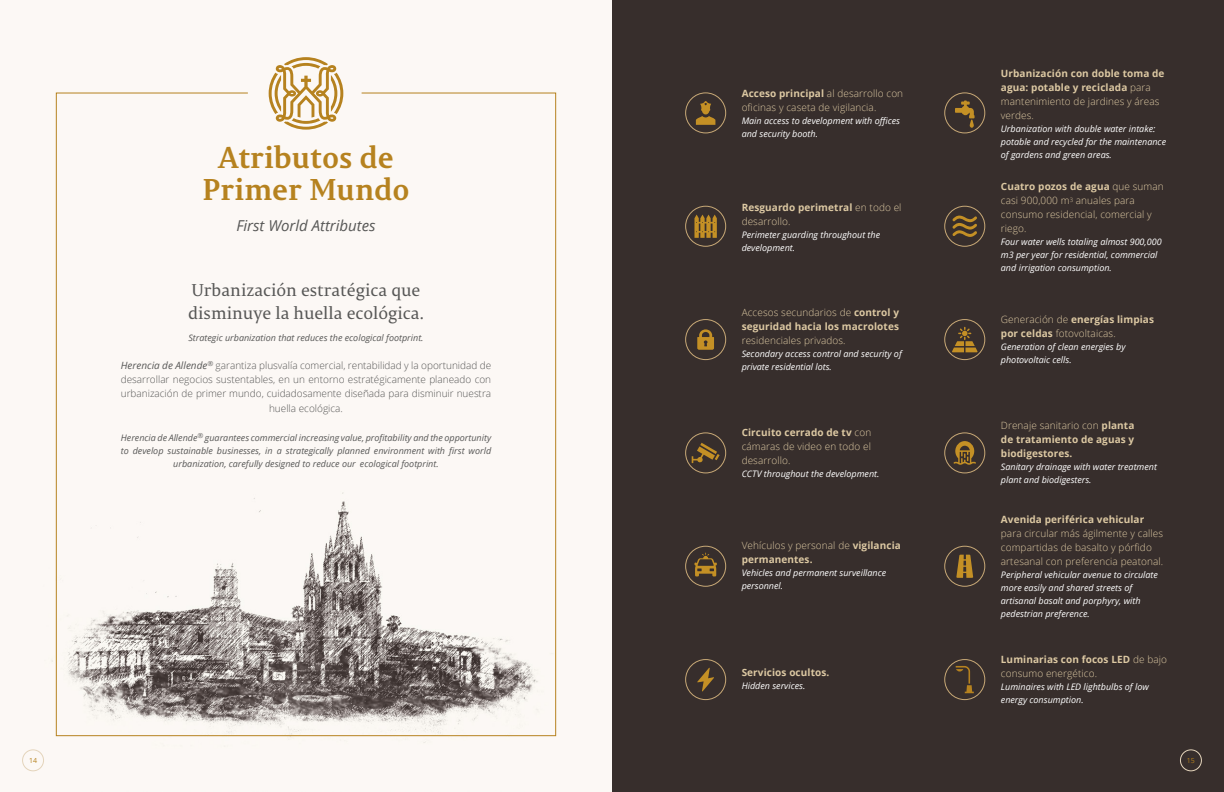
<style>
.page{position:relative;width:1224px;height:792px;background:#fff}
.page>*{position:absolute;margin:0;border:0;box-sizing:border-box;transform-origin:0 0}
.t1{font:700 30px/31.6px "Permian Serif Typeface";color:#b6821f;text-align:center}
.t2{font:17px/23px "Permian Serif Typeface";color:#575756}
.t3{font:italic 15px "Open Sans";color:#575756}
.t4{font:300 10px/14px "Open Sans";letter-spacing:.01em;color:#ddc9a3}
.t5{font:700 10px/14px "Open Sans";letter-spacing:.01em;color:#ddc9a3}
.t6{font:300 10px/14px "Open Sans";color:#575756;text-align:justify}
.t7{font:italic 9px/13px "Open Sans";color:#fff}
.t8{font:italic 9px/13px "Open Sans";color:#575756;text-align:center}
.t9{font:7px "Open Sans";color:#b6821f}
.s1{font-weight:400;font-style:italic}
.s2{font-weight:700}
.s3{font-weight:300}
</style>
<div class="page">
<div style="left:22px;top:89px;width:535px;height:703px;background:#fcf8f5"></div>
<div style="left:612px;top:0;width:612px;height:792px;background:#372e2c"></div>
<svg style="left:56px;top:92px;width:500px;height:644px"></svg>
<svg style="left:269px;top:57px;width:74px;height:73px"></svg>
<div style="left:685px;top:433px;width:41px;height:40px;border:1px solid #c8a977;border-radius:50%"></div>
<svg style="left:692px;top:443px;width:28px;height:20px"></svg>
<div style="left:685px;top:319px;width:41px;height:41px;border:1px solid #c8a977;border-radius:50%"></div>
<svg style="left:697px;top:329px;width:17px;height:21px"></svg>
<div style="left:685px;top:93px;width:41px;height:40px;border:1px solid #c8a977;border-radius:50%"></div>
<svg style="left:696px;top:101px;width:19px;height:24px"></svg>
<div style="left:685px;top:206px;width:41px;height:41px;border:1px solid #c8a977;border-radius:50%"></div>
<svg style="left:694px;top:215px;width:23px;height:23px"></svg>
<div style="left:685px;top:546px;width:41px;height:41px;border:1px solid #c8a977;border-radius:50%"></div>
<svg style="left:694px;top:553px;width:23px;height:23px"></svg>
<div style="left:685px;top:659px;width:41px;height:41px;border:1px solid #c8a977;border-radius:50%"></div>
<svg style="left:697px;top:668px;width:17px;height:23px"></svg>
<div style="left:944px;top:93px;width:41px;height:40px;border:1px solid #c8a977;border-radius:50%"></div>
<svg style="left:955px;top:101px;width:20px;height:27px"></svg>
<div style="left:944px;top:546px;width:41px;height:41px;border:1px solid #c8a977;border-radius:50%"></div>
<svg style="left:956px;top:555px;width:17px;height:23px"></svg>
<div style="left:944px;top:659px;width:41px;height:41px;border:1px solid #c8a977;border-radius:50%"></div>
<div style="left:944px;top:319px;width:41px;height:41px;border:1px solid #c8a977;border-radius:50%"></div>
<svg style="left:952px;top:327px;width:26px;height:25px"></svg>
<div style="left:944px;top:433px;width:41px;height:40px;border:1px solid #c8a977;border-radius:50%"></div>
<svg style="left:953px;top:441px;width:23px;height:24px"></svg>
<div style="left:944px;top:206px;width:41px;height:41px;border:1px solid #c8a977;border-radius:50%"></div>
<svg style="left:952px;top:215px;width:25px;height:22px"></svg>
<svg style="left:956px;top:666px;width:18px;height:27px"></svg>
<div style="left:22px;top:750px;width:22px;height:21px;border:1px solid #e4d4bb;border-radius:50%"></div>
<div style="left:1180px;top:750px;width:22px;height:21px;border:1px solid #e4d4bb;border-radius:50%"></div>
<h1 class="t1" style="left:202px;top:140px;width:209px">Atributos de<br>Primer Mundo</h1>
<h3 class="t3" style="left:236px;top:215px;width:141px">First World Attributes</h3>
<h2 class="t2" style="left:188px;top:278px;width:237px">Urbanización estratégica que disminuye la huella ecológica.</h2>
<p class="t8" style="left:188px;top:331px;width:237px">Strategic urbanization that reduces the ecological footprint.</p>
<p class="t6" style="left:121px;top:359px;width:372px"><span class="s1">Herencia de Allende</span><sup>®</sup> garantiza plusvalía comercial, rentabilidad y la oportunidad de desarrollar negocios sustentables, en un entorno estratégicamente planeado con urbanización de primer mundo, cuidadosamente diseñada para disminuir nuestra</p>
<p class="t6" style="left:269px;top:402px;width:75px">huella ecológica.</p>
<p class="t8" style="left:121px;top:431px;width:372px">Herencia de Allende<sup>®</sup> guarantees commercial increasing value, profitability and the opportunity to develop sustainable businesses, in a strategically planned environment with first world urbanization, carefully designed to reduce our ecological footprint.</p>
<p class="t4" style="left:742px;top:86px;width:163px"><span class="s2">Acceso principal</span> al desarrollo con oficinas y caseta de vigilancia.</p>
<p class="t7" style="left:742px;top:114px;width:160px">Main access to development with offices and security booth.</p>
<p class="t5" style="left:742px;top:200px;width:161px">Resguardo perimetral <span class="s3">en todo el desarrollo.</span></p>
<p class="t7" style="left:742px;top:228px;width:140px">Perimeter guarding throughout the development.</p>
<p class="t5" style="left:742px;top:306px;width:159px"><span class="s3">Accesos secundarios de</span> control y seguridad hacia los macrolotes</p>
<p class="t4" style="left:742px;top:334px;width:105px">residenciales privados.</p>
<p class="t7" style="left:742px;top:347px;width:162px">Secondary access control and security of private residential lots.</p>
<p class="t4" style="left:742px;top:425px;width:131px;text-align:justify"><span class="s2">Circuito cerrado de tv</span> con cámaras de video en todo el desarrollo.</p>
<p class="t7" style="left:742px;top:467px;width:139px">CCTV throughout the development.</p>
<p class="t5" style="left:742px;top:538px;width:161px"><span class="s3">Vehículos y personal de</span> vigilancia permanentes.</p>
<p class="t7" style="left:742px;top:566px;width:146px">Vehicles and permanent surveillance personnel.</p>
<p class="t5" style="left:742px;top:666px;width:89px">Servicios ocultos.</p>
<p class="t7" style="left:742px;top:679px;width:65px">Hidden services.</p>
<p class="t5" style="left:1001px;top:66px;width:165px">Urbanización con doble toma de agua: potable y reciclada <span class="s3">para mantenimiento de jardines y áreas verdes.</span></p>
<p class="t7" style="left:1001px;top:122px;width:167px">Urbanization with double water intake: potable and recycled for the maintenance of gardens and green areas.</p>
<p class="t4" style="left:1001px;top:179px;width:164px"><span class="s2">Cuatro pozos de agua</span> que suman casi 900,000 m<sup>3</sup> anuales para consumo residencial, comercial y riego.</p>
<p class="t7" style="left:1001px;top:235px;width:162px">Four water wells totaling almost 900,000 m3 per year for residential, commercial and irrigation consumption.</p>
<p class="t4" style="left:1001px;top:313px;width:155px">Generación de <span class="s2">energías limpias por celdas</span> fotovoltaicas.</p>
<p class="t7" style="left:1001px;top:340px;width:126px">Generation of clean energies by photovoltaic cells.</p>
<p class="t5" style="left:1001px;top:418px;width:135px;text-align:justify"><span class="s3">Drenaje sanitario con</span> planta de tratamiento de aguas y biodigestores.</p>
<p class="t7" style="left:1001px;top:460px;width:158px">Sanitary drainage with water treatment plant and biodigesters.</p>
<p class="t5" style="left:1001px;top:512px;width:145px">Avenida periférica vehicular</p>
<p class="t4" style="left:1001px;top:526px;width:164px">para circular más ágilmente y calles compartidas de basalto y pórfido artesanal con preferencia peatonal.</p>
<p class="t7" style="left:1001px;top:568px;width:159px">Peripheral vehicular avenue to circulate more easily and shared streets of artisanal basalt and porphyry, with pedestrian preference.</p>
<p class="t4" style="left:1001px;top:652px;width:168px"><span class="s2">Luminarias con focos LED</span> de bajo consumo energético.</p>
<p class="t7" style="left:1001px;top:680px;width:149px">Luminaires with LED lightbulbs of low energy consumption.</p>
<p class="t9" style="left:29px;top:756px;width:10px">14</p>
<p class="t9" style="left:1187px;top:756px;width:10px">15</p>
</div>
